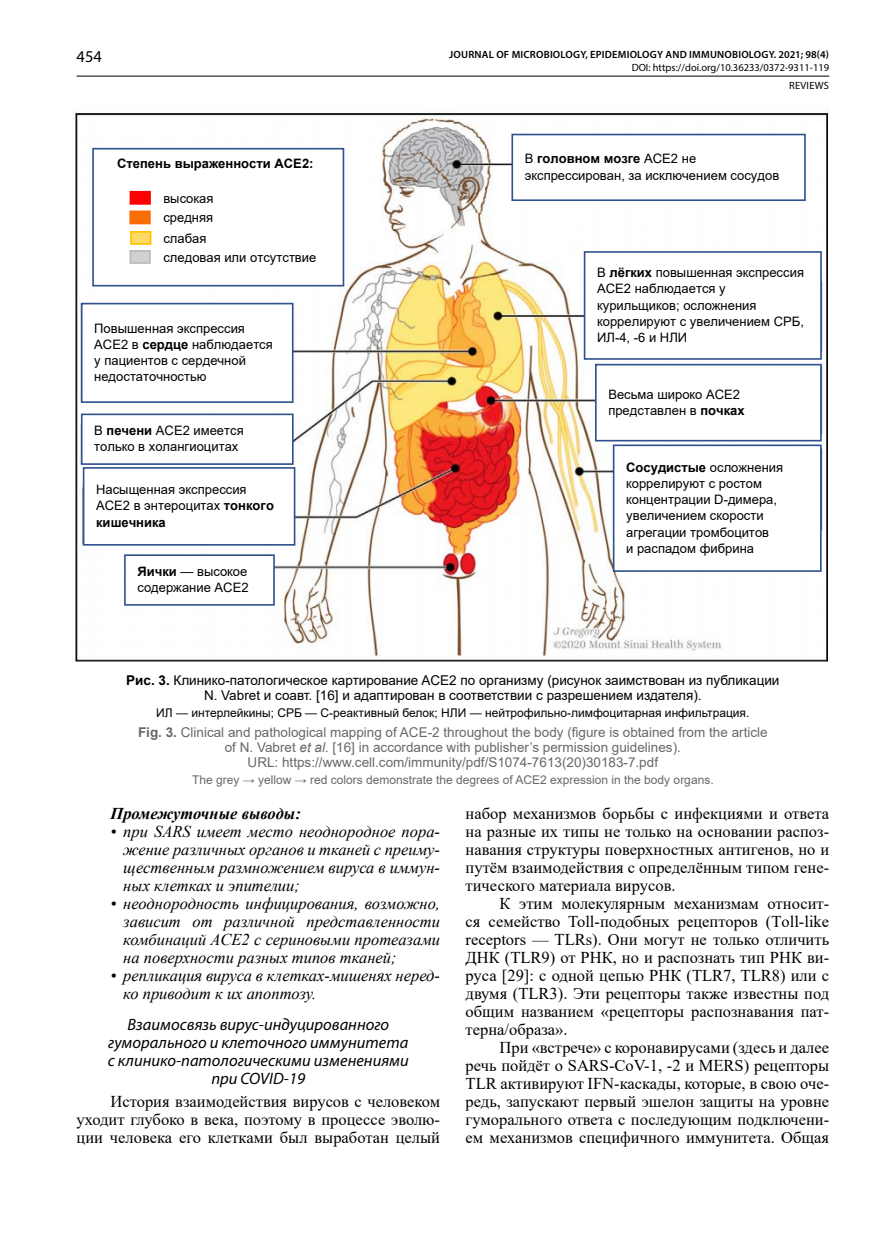
<style>
.page{position:relative;width:893px;height:1234px;background:#fff}
.page>*{position:absolute;margin:0;border:0;box-sizing:border-box;transform-origin:0 0}
.t1{font:16.5px/18px "Times New Roman";color:#000;text-align:justify}
.t2{font:italic 16.5px/18px "Times New Roman";color:#000;text-align:justify}
.t3{font:italic 16.5px/18px "Myriad Pro";color:#000;text-align:center}
.t4{font:italic 700 16.5px "Times New Roman";color:#000}
.t5{font:16.5px "Myriad Pro";color:#000}
.t6{font:13.5px/15px "Arial";color:#68676c;text-align:center}
.t7{font:13.5px/15px "Arial";color:#000;text-align:center}
.t8{font:13.05px/16.2px "Arial";color:#000}
.t9{font:700 13.05px "Arial";color:#000}
.t10{font:12px "Arial";color:#000}
.t11{font:12px "Arial";color:#68676c}
.t12{font:600 10.5px "Myriad Pro";letter-spacing:.02em;color:#000}
.t13{font:10.5px/17.7px "Myriad Pro";color:#000;text-align:right}
.s1{font-weight:700}
.s2{font-style:italic}
</style>
<div class="page">
<hr style="left:77px;top:76px;width:752px;height:1px;background:#000">
<img style="left:73px;top:112px;width:756px;height:550px">
<div style="left:512px;top:134px;width:293px;height:66px;background:#fff"></div>
<div style="left:511px;top:134px;width:295px;height:67px;border:2px solid #2f528f"></div>
<div style="left:585px;top:252px;width:236px;height:107px;background:#fff"></div>
<div style="left:584px;top:251px;width:238px;height:108px;border:2px solid #2f528f"></div>
<div style="left:596px;top:364px;width:225px;height:76px;background:#fff"></div>
<div style="left:595px;top:364px;width:227px;height:77px;border:2px solid #2f528f"></div>
<div style="left:614px;top:445px;width:207px;height:126px;background:#fff"></div>
<div style="left:613px;top:444px;width:209px;height:127px;border:2px solid #2f528f"></div>
<div style="left:125px;top:555px;width:149px;height:49px;background:#fff"></div>
<div style="left:124px;top:554px;width:151px;height:51px;border:2px solid #2f528f"></div>
<div style="left:84px;top:468px;width:211px;height:76px;background:#fff"></div>
<div style="left:83px;top:467px;width:212px;height:78px;border:2px solid #2f528f"></div>
<div style="left:82px;top:414px;width:211px;height:50px;background:#fff"></div>
<div style="left:81px;top:413px;width:213px;height:52px;border:2px solid #2f528f"></div>
<div style="left:82px;top:303px;width:211px;height:99px;background:#fff"></div>
<div style="left:81px;top:303px;width:213px;height:100px;border:2px solid #2f528f"></div>
<div style="left:93px;top:149px;width:250px;height:136px;background:#fff"></div>
<div style="left:92px;top:148px;width:252px;height:138px;border:2px solid #2f528f"></div>
<div style="left:130px;top:192px;width:20px;height:12px;background:#f00"></div>
<div style="left:130px;top:191px;width:21px;height:14px;border:2px solid #f00"></div>
<div style="left:130px;top:211px;width:20px;height:12px;background:#f86f08"></div>
<div style="left:129px;top:210px;width:22px;height:14px;border:2px solid #f60"></div>
<div style="left:131px;top:232px;width:20px;height:12px;background:#ffd966"></div>
<div style="left:130px;top:231px;width:21px;height:14px;border:2px solid #ffc000"></div>
<div style="left:130px;top:251px;width:20px;height:12px;background:#ced0d2"></div>
<div style="left:130px;top:250px;width:21px;height:14px;border:2px solid #b9babd"></div>
<p class="t5" style="left:77px;top:47px;width:27px">454</p>
<p class="t12" style="left:449px;top:48px;width:381px">JOURNAL OF MICROBIOLOGY, EPIDEMIOLOGY AND IMMUNOBIOLOGY. 2021; 98(4)</p>
<p class="t13" style="left:632px;top:59px;width:199px">DOI: https://doi.org/10.36233/0372-9311-119<br>REVIEWS</p>
<p class="t9" style="left:117px;top:154px;width:198px">Степень выраженности ACE2:</p>
<p class="t8" style="left:163px;top:190px;width:52px;line-height:18.1px">высокая средняя</p>
<p class="t8" style="left:163px;top:229px;width:155px;line-height:18.9px">слабая<br>следовая или отсутствие</p>
<p class="t8" style="left:94px;top:320px;width:180px">Повышенная экспрессия<br>ACE2 в <span class="s1">сердце</span> наблюдается у пациентов с сердечной недостаточностью</p>
<p class="t8" style="left:94px;top:422px;width:151px">В <span class="s1">печени</span> ACE2 имеется только в холангиоцитах</p>
<p class="t8" style="left:96px;top:481px;width:179px">Насыщенная экспрессия<br>ACE2 в энтероцитах <span class="s1">тонкого кишечника</span></p>
<p class="t8" style="left:137px;top:563px;width:113px"><span class="s1">Яички</span> — высокое содержание ACE2</p>
<p class="t8" style="left:525px;top:150px;width:256px">В <span class="s1">головном мозге</span> ACE2 не экспрессирован, за исключением сосудов</p>
<p class="t8" style="left:597px;top:264px;width:208px">В <span class="s1">лёгких</span> повышенная экспрессия<br>ACE2 наблюдается у курильщиков; осложнения коррелируют с увеличением СРБ,<br>ИЛ-4, -6 и НЛИ</p>
<p class="t8" style="left:608px;top:386px;width:138px">Весьма широко ACE2 представлен в <span class="s1">почках</span></p>
<p class="t8" style="left:626px;top:459px;width:158px"><span class="s1">Сосудистые</span> осложнения коррелируют с ростом концентрации D-димера, увеличением скорости агрегации тромбоцитов<br>и распадом фибрина</p>
<p class="t7" style="left:126px;top:672px;width:655px"><span class="s1">Рис. 3.</span> Клинико-патологическое картирование ACE2 по организму (рисунок заимствован из публикации<br>N. Vabret и соавт. [16] и адаптирован в соответствии с разрешением издателя).</p>
<p class="t10" style="left:156px;top:704px;width:595px">ИЛ — интерлейкины; СРБ — C-реактивный белок; НЛИ — нейтрофильно-лимфоцитарная инфильтрация.</p>
<p class="t6" style="left:138px;top:724px;width:631px"><span class="s1">Fig. 3.</span> Clinical and pathological mapping of ACE-2 throughout the body (figure is obtained from the article of N. Vabret <span class="s2">et al.</span> [16] in accordance with publisher’s permission guidelines).<br>URL: https://www.cell.com/immunity/pdf/S1074-7613(20)30183-7.pdf</p>
<p class="t11" style="left:192px;top:771px;width:523px">The grey → yellow → red colors demonstrate the degrees of ACE2 expression in the body organs.</p>
<p class="t4" style="left:111px;top:801px;width:192px">Промежуточные выводы:</p>
<p class="t2" style="left:123px;top:821px;width:318px;text-indent:-13px">• при SARS имеет место неоднородное пора&shy;жение различных органов и тканей с преиму&shy;щественным размножением вируса в иммун&shy;ных клетках и эпителии;</p>
<p class="t2" style="left:123px;top:893px;width:318px;text-indent:-13px">• неоднородность инфицирования, возможно, зависит от различной представленности комбинаций ACE2 с сериновыми протеазами на поверхности разных типов тканей;</p>
<p class="t2" style="left:123px;top:965px;width:318px;text-indent:-13px">• репликация вируса в клетках-мишенях неред&shy;ко приводит к их апоптозу.</p>
<p class="t3" style="left:108px;top:1014px;width:303px">Взаимосвязь вирус-индуцированного гуморального и клеточного иммунитета с клинико-патологическими изменениями при COVID-19</p>
<p class="t1" style="left:77px;top:1091px;width:365px;text-indent:34px">История взаимодействия вирусов с человеком уходит глубоко в века, поэтому в процессе эволю&shy;ции человека его клетками был выработан целый</p>
<p class="t1" style="left:466px;top:803px;width:365px">набор механизмов борьбы с инфекциями и ответа на разные их типы не только на основании распоз&shy;навания структуры поверхностных антигенов, но и путём взаимодействия с определённым типом гене&shy;тического материала вирусов.</p>
<p class="t1" style="left:466px;top:893px;width:365px;text-indent:34px">К этим молекулярным механизмам относит&shy;ся семейство Toll-подобных рецепторов (Тoll-like receptors — TLRs). Они могут не только отличить ДНК (TLR9) от РНК, но и распознать тип РНК ви&shy;руса [29]: с одной цепью РНК (TLR7, TLR8) или с двумя (TLR3). Эти рецепторы также известны под общим названием «рецепторы распознавания пат&shy;терна/образа».</p>
<p class="t1" style="left:466px;top:1037px;width:365px;text-indent:34px">При «встрече» с коронавирусами (здесь и далее речь пойдёт о SARS-CoV-1, -2 и MERS) рецепторы TLR активируют IFN-каскады, которые, в свою оче&shy;редь, запускают первый эшелон защиты на уровне гуморального ответа с последующим подключени&shy;ем механизмов специфичного иммунитета. Общая</p>
</div>
